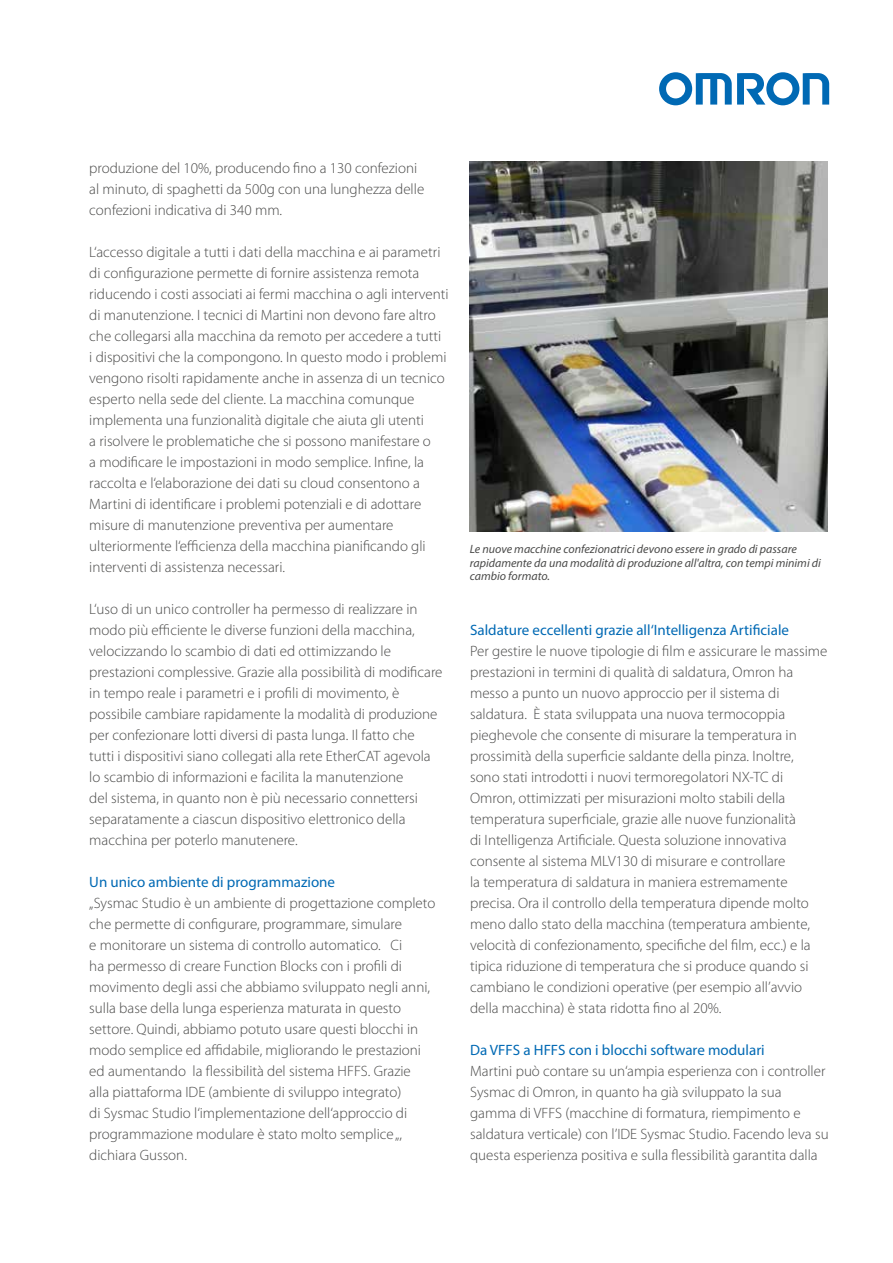
<style>
.page{position:relative;width:893px;height:1263px;background:#fff}
.page>*{position:absolute;margin:0;border:0;box-sizing:border-box;transform-origin:0 0}
.t1{font:300 15px/21px "Myriad Pro";color:#4a4a49}
.t2{font:15px "Myriad Pro";color:#0069b4}
.t3{font:italic 12px/13.5px "Myriad Pro";color:#4a4a49}
</style>
<div class="page">
<svg style="left:659px;top:72px;width:170px;height:33px"></svg>
<img style="left:470px;top:162px;width:358px;height:369px">
<p class="t1" style="left:89px;top:158px;width:336px">produzione del 10%, producendo fino a 130 confezioni al minuto, di spaghetti da 500g con una lunghezza delle confezioni indicativa di 340 mm.</p>
<p class="t1" style="left:89px;top:242px;width:361px">L‘accesso digitale a tutti i dati della macchina e ai parametri di configurazione permette di fornire assistenza remota riducendo i costi associati ai fermi macchina o agli interventi di manutenzione. I tecnici di Martini non devono fare altro che collegarsi alla macchina da remoto per accedere a tutti<br>i dispositivi che la compongono. In questo modo i problemi vengono risolti rapidamente anche in assenza di un tecnico esperto nella sede del cliente. La macchina comunque implementa una funzionalità digitale che aiuta gli utenti<br>a risolvere le problematiche che si possono manifestare o<br>a modificare le impostazioni in modo semplice. Infine, la raccolta e l‘elaborazione dei dati su cloud consentono a Martini di identificare i problemi potenziali e di adottare misure di manutenzione preventiva per aumentare ulteriormente l‘efficienza della macchina pianificando gli interventi di assistenza necessari.</p>
<p class="t1" style="left:89px;top:599px;width:355px">L‘uso di un unico controller ha permesso di realizzare in modo più efficiente le diverse funzioni della macchina, velocizzando lo scambio di dati ed ottimizzando le prestazioni complessive. Grazie alla possibilità di modificare in tempo reale i parametri e i profili di movimento, è possibile cambiare rapidamente la modalità di produzione per confezionare lotti diversi di pasta lunga. Il fatto che tutti i dispositivi siano collegati alla rete EtherCAT agevola lo scambio di informazioni e facilita la manutenzione<br>del sistema, in quanto non è più necessario connettersi separatamente a ciascun dispositivo elettronico della macchina per poterlo manutenere.</p>
<p class="t2" style="left:89px;top:873px;width:247px">Un unico ambiente di programmazione</p>
<p class="t1" style="left:89px;top:893px;width:348px">„Sysmac Studio è un ambiente di progettazione completo che permette di configurare, programmare, simulare<br>e monitorare un sistema di controllo automatico. Ci<br>ha permesso di creare Function Blocks con i profili di movimento degli assi che abbiamo sviluppato negli anni, sulla base della lunga esperienza maturata in questo settore. Quindi, abbiamo potuto usare questi blocchi in modo semplice ed affidabile, migliorando le prestazioni ed aumentando la flessibilità del sistema HFFS. Grazie<br>alla piattaforma IDE (ambiente di sviluppo integrato)<br>di Sysmac Studio l‘implementazione dell‘approccio di programmazione modulare è stato molto semplice „, dichiara Gusson.</p>
<p class="t3" style="left:470px;top:542px;width:353px">Le nuove macchine confezionatrici devono essere in grado di passare rapidamente da una modalità di produzione all'altra, con tempi minimi di cambio formato.</p>
<p class="t2" style="left:470px;top:621px;width:320px">Saldature eccellenti grazie all‘Intelligenza Artificiale</p>
<p class="t1" style="left:470px;top:641px;width:359px">Per gestire le nuove tipologie di film e assicurare le massime prestazioni in termini di qualità di saldatura, Omron ha messo a punto un nuovo approccio per il sistema di saldatura. È stata sviluppata una nuova termocoppia pieghevole che consente di misurare la temperatura in prossimità della superficie saldante della pinza. Inoltre,<br>sono stati introdotti i nuovi termoregolatori NX-TC di Omron, ottimizzati per misurazioni molto stabili della temperatura superficiale, grazie alle nuove funzionalità<br>di Intelligenza Artificiale. Questa soluzione innovativa consente al sistema MLV130 di misurare e controllare<br>la temperatura di saldatura in maniera estremamente precisa. Ora il controllo della temperatura dipende molto meno dallo stato della macchina (temperatura ambiente, velocità di confezionamento, specifiche del film, ecc.) e la tipica riduzione di temperatura che si produce quando si cambiano le condizioni operative (per esempio all’avvio della macchina) è stata ridotta fino al 20%.</p>
<p class="t2" style="left:470px;top:1041px;width:296px">Da VFFS a HFFS con i blocchi software modulari</p>
<p class="t1" style="left:470px;top:1061px;width:360px">Martini può contare su un‘ampia esperienza con i controller Sysmac di Omron, in quanto ha già sviluppato la sua gamma di VFFS (macchine di formatura, riempimento e saldatura verticale) con l’IDE Sysmac Studio. Facendo leva su questa esperienza positiva e sulla flessibilità garantita dalla</p>
</div>
